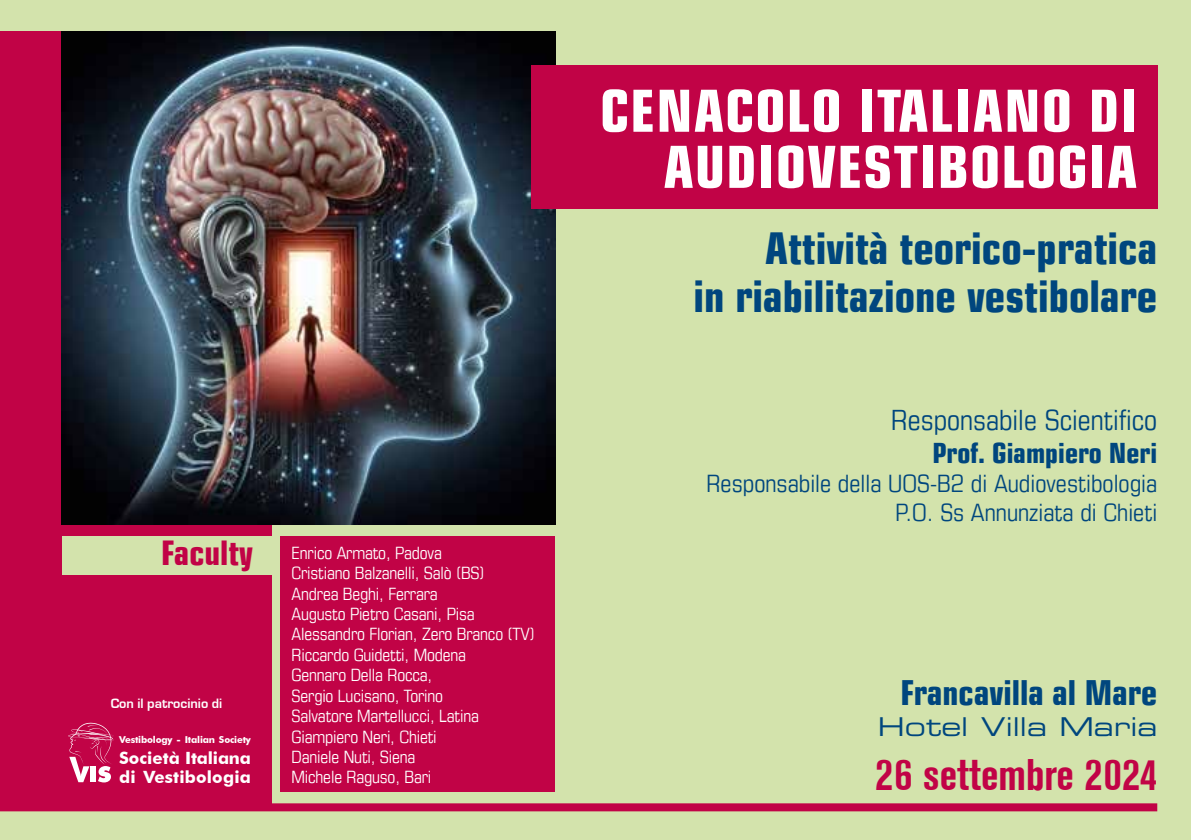
<style>
.page{position:relative;width:1191px;height:840px;background:#fff}
.page>*{position:absolute;margin:0;border:0;box-sizing:border-box;transform-origin:0 0}
.t1{font:700 condensed 58px/56px "Eurostile";letter-spacing:.02em;color:#fff;text-align:right}
.t2{font:700 condensed 44px/48px "Eurostile";color:#00467e;text-align:right}
.t3{font:700 condensed 44px "Akzidenz Grotesk BE";color:#c10346}
.t4{font:700 condensed 34.6px "Eurostile";color:#00467e}
.t5{font:700 condensed 34px "Eurostile";color:#c10346}
.t6{font:condensed 28px "Eurostile";color:#00467e}
.t7{font:700 condensed 28px "Eurostile";color:#00467e}
.t8{font:26px "Eurostile LT Std Ex 2";color:#00467e}
.t9{font:condensed 24px/28.8px "Eurostile";color:#00467e;text-align:right}
.t10{font:condensed 17px/20.4px "Eurostile";letter-spacing:-.01em;color:#fff}
.t11{font:700 16.8px/19px "Futura BT";color:#fff}
.t12{font:700 14px "Eurostile";color:#fff}
.t13{font:700 9.6px "Futura BT";letter-spacing:-.02em;color:#fff}
</style>
<div class="page">
<div style="left:0;top:0;width:1191px;height:839px;background:#d3e3ac"></div>
<div style="left:280px;top:536px;width:275px;height:255px;background:#c10346"></div>
<div style="left:0;top:31px;width:271px;height:777px;background:#c10346"></div>
<img style="left:62px;top:31px;width:493px;height:493px">
<svg style="left:68px;top:722px;width:46px;height:60px"></svg>
<div style="left:0;top:802px;width:1157px;height:8px;background:#c10346"></div>
<div style="left:62px;top:536px;width:210px;height:38px;background:#d3e3ac"></div>
<div style="left:531px;top:65px;width:626px;height:143px;background:#c10346"></div>
<h3 class="t5" style="left:161px;top:532px;width:94px">Faculty</h3>
<p class="t12" style="left:111px;top:695px;width:113px">Con il patrocinio di</p>
<p class="t13" style="left:119px;top:733px;width:133px">Vestibology - Italian Society</p>
<p class="t11" style="left:119px;top:747px;width:133px">Società Italiana di Vestibologia</p>
<p class="t10" style="left:291px;top:542px;width:245px">Enrico Armato, Padova<br>Cristiano Balzanelli, Salò (BS)<br>Andrea Beghi, Ferrara<br>Augusto Pietro Casani, Pisa<br>Alessandro Florian, Zero Branco (TV)<br>Riccardo Guidetti, Modena<br>Gennaro Della Rocca,<br>Sergio Lucisano, Torino<br>Salvatore Martellucci, Latina<br>Giampiero Neri, Chieti<br>Daniele Nuti, Siena<br>Michele Raguso, Bari</p>
<h1 class="t1" style="left:600px;top:82px;width:539px">CENACOLO ITALIANO DI<br>AUDIOVESTIBOLOGIA</h1>
<h2 class="t2" style="left:693px;top:224px;width:465px">Attività teorico-pratica<br>in riabilitazione vestibolare</h2>
<h3 class="t6" style="left:891px;top:402px;width:268px">Responsabile Scientifico</h3>
<h3 class="t7" style="left:932px;top:436px;width:226px">Prof. Giampiero Neri</h3>
<h3 class="t9" style="left:706px;top:468px;width:452px">Responsabile della UOS-B2 di Audiovestibologia<br>P.O. Ss Annunziata di Chieti</h3>
<h3 class="t4" style="left:900px;top:671px;width:258px">Francavilla al Mare</h3>
<h3 class="t8" style="left:878px;top:708px;width:281px">Hotel Villa Maria</h3>
<h2 class="t3" style="left:875px;top:748px;width:283px">26 settembre 2024</h2>
</div>
